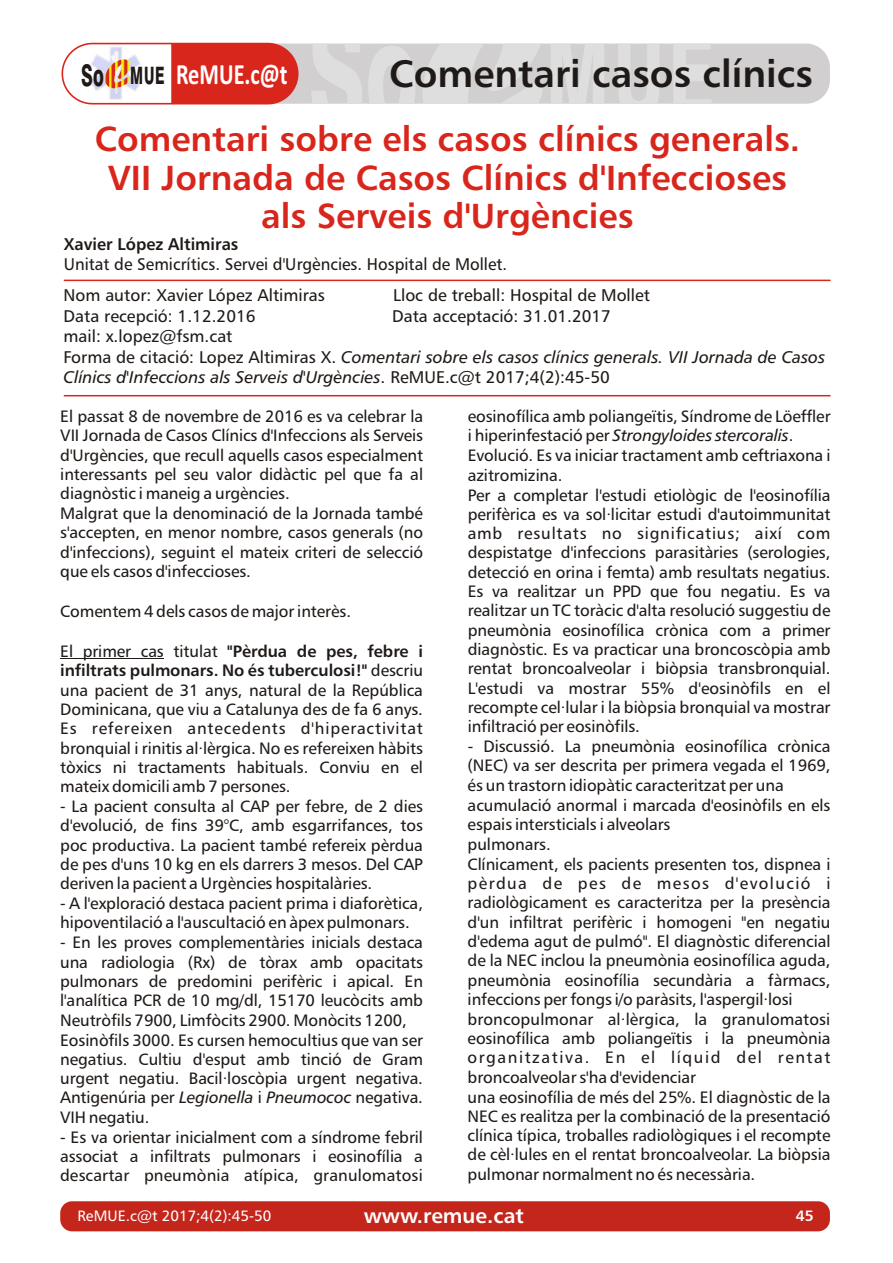
<style>
.page{position:relative;width:893px;height:1263px;background:#fff}
.page>*{position:absolute;margin:0;border:0;box-sizing:border-box;transform-origin:0 0}
.t1{font:38.25px "Humanist 777 BT Roman B,Bold";color:#1f1a17}
.t2{font:34.8px/38.7px "Humanist 777 BT Roman B,Bold";color:#d9261c;text-align:center}
.t3{font:700 29.55px "Calibri";color:#fff;scale:.76 1}
.t4{font:21px "Humanist 777 BT Roman B,Bold";color:#fff}
.t5{font:16.95px "Humanist 777 BT Roman B";color:#1f1a17}
.t6{font:16.95px/20.5px "Humanist 777 BT Roman B,Italic";color:#1f1a17}
.t7{font:16.95px "Humanist 777 BT Roman B,Bold";color:#1f1a17}
.t8{font:16.5px/19.4px "Humanist 777 BT Roman B";color:#1f1a17}
.t9{font:16.5px/19.5px "Humanist 777 BT Roman B,Bold";color:#1f1a17}
.t10{font:16.5px "Humanist 777 BT Roman B,Italic";letter-spacing:-.005em;color:#1f1a17}
.t11{font:15px "Humanist 777 BT Roman B";color:#fff}
.t12{font:15px "Humanist 777 BT Roman B,Bold";color:#fff}
.s1{font-family:"Swiss 721 BT";font-weight:800;font-size:29.85px;color:#1f1a17}
.s2{font-family:"Swiss 721 BT";font-weight:800;font-size:24px;color:#1f1a17}
.s3{font-family:"Humanist 777 BT Roman B"}
.s4{font-family:"Humanist 777 BT Roman B,Italic"}
</style>
<div class="page">
<div style="left:60px;top:1201px;width:770px;height:30px;background:#c4261c;border-radius:12px"></div>
<svg style="left:62px;top:43px;width:768px;height:61px;background:#dbbcba"></svg>
<hr style="left:60px;top:658px;width:104px;height:1px;background:#1f1a17">
<hr style="left:64px;top:280px;width:766px;height:1px;background:#d9261c">
<hr style="left:64px;top:395px;width:766px;height:1px;background:#d9261c">
<h3 class="t3" style="left:81px;top:62px;width:273px"><span class="s1">So</span> <span class="s2">MUE</span> ReMUE.c@t</h3>
<h1 class="t1" style="left:389px;top:58px;width:425px">Comentari casos clínics</h1>
<h2 class="t2" style="left:95px;top:123px;width:707px">Comentari sobre els casos clínics generals.<br>VII Jornada de Casos Clínics d'Infeccioses als Serveis d'Urgències</h2>
<p class="t7" style="left:64px;top:237px;width:176px">Xavier López Altimiras</p>
<p class="t5" style="left:64px;top:258px;width:445px">Unitat de Semicrítics. Servei d'Urgències. Hospital de Mollet.</p>
<p class="t5" style="left:64px;top:288px;width:263px">Nom autor: Xavier López Altimiras</p>
<p class="t5" style="left:393px;top:288px;width:258px">Lloc de treball: Hospital de Mollet</p>
<p class="t5" style="left:64px;top:309px;width:194px">Data recepció: 1.12.2016</p>
<p class="t5" style="left:392px;top:309px;width:220px">Data acceptació: 31.01.2017</p>
<p class="t5" style="left:64px;top:329px;width:170px">mail: x.lopez@fsm.cat</p>
<p class="t6" style="left:64px;top:348px;width:763px"><span class="s3">Forma de citació: Lopez Altimiras X.</span> Comentari sobre els casos clínics generals. VII Jornada de Casos<br>Clínics d'Infeccions als Serveis d'Urgències<span class="s3">. ReMUE.c@t 2017;4(2):45-50</span></p>
<p class="t8" style="left:60px;top:408px;width:364px">El passat 8 de novembre de 2016 es va celebrar la VII Jornada de Casos Clínics d'Infeccions als Serveis d'Urgències, que recull aquells casos especialment interessants pel seu valor didàctic pel que fa al diagnòstic i maneig a urgències.<br>Malgrat que la denominació de la Jornada també s'accepten, en menor nombre, casos generals (no d'infeccions), seguint el mateix criteri de selecció que els casos d'infeccioses.</p>
<p class="t8" style="left:60px;top:603px;width:292px">Comentem 4 dels casos de major interès.</p>
<p class="t9" style="left:60px;top:643px;width:364px"><span class="s3">El primer cas titulat</span> "Pèrdua de pes, febre i infiltrats pulmonars. No és tuberculosi!" <span class="s3">descriu</span></p>
<p class="t8" style="left:60px;top:682px;width:364px;text-align:justify">una pacient de 31 anys, natural de la República Dominicana, que viu a Catalunya des de fa 6 anys.<br>Es refereixen antecedents d'hiperactivitat bronquial i rinitis al·lèrgica. No es refereixen hàbits tòxics ni tractaments habituals. Conviu en el mateix domicili amb 7 persones.</p>
<p class="t8" style="left:60px;top:798px;width:364px;text-align:justify">- La pacient consulta al CAP per febre, de 2 dies d'evolució, de fins 39°C, amb esgarrifances, tos poc productiva. La pacient també refereix pèrdua de pes d'uns 10 kg en els darrers 3 mesos. Del CAP deriven la pacient a Urgències hospitalàries.</p>
<p class="t8" style="left:60px;top:895px;width:364px">- A l'exploració destaca pacient prima i diaforètica, hipoventilació a l'auscultació en àpex pulmonars.</p>
<p class="t8" style="left:60px;top:934px;width:364px">- En les proves complementàries inicials destaca una radiologia (Rx) de tòrax amb opacitats pulmonars de predomini perifèric i apical. En l'analítica PCR de 10 mg/dl, 15170 leucòcits amb Neutròfils 7900, Limfòcits 2900. Monòcits 1200, Eosinòfils 3000. Es cursen hemocultius que van ser negatius. Cultiu d'esput amb tinció de Gram urgent negatiu. Bacil·loscòpia urgent negativa.<br>Antigenúria per <span class="s4">Legionella</span> i <span class="s4">Pneumococ</span> negativa.<br>VIH negatiu.</p>
<p class="t8" style="left:60px;top:1129px;width:364px;text-align:justify">- Es va orientar inicialment com a síndrome febril associat a infiltrats pulmonars i eosinofília a descartar pneumònia atípica, granulomatosi</p>
<p class="t8" style="left:468px;top:408px;width:364px">eosinofílica amb poliangeïtis, Síndrome de Löeffler</p>
<p class="t10" style="left:468px;top:429px;width:327px"><span class="s3">i hiperinfestació per</span> Strongyloides stercoralis<span class="s3">.</span></p>
<p class="t8" style="left:468px;top:447px;width:364px">Evolució. Es va iniciar tractament amb ceftriaxona i azitromizina.<br>Per a completar l'estudi etiològic de l'eosinofília perifèrica es va sol·licitar estudi d'autoimmunitat amb resultats no significatius; així com despistatge d'infeccions parasitàries (serologies, detecció en orina i femta) amb resultats negatius.<br>Es va realitzar un PPD que fou negatiu. Es va realitzar un TC toràcic d'alta resolució suggestiu de pneumònia eosinofílica crònica com a primer diagnòstic. Es va practicar una broncoscòpia amb rentat broncoalveolar i biòpsia transbronquial.<br>L'estudi va mostrar 55% d'eosinòfils en el recompte cel·lular i la biòpsia bronquial va mostrar infiltració per eosinòfils.</p>
<p class="t8" style="left:468px;top:738px;width:364px">- Discussió. La pneumònia eosinofílica crònica (NEC) va ser descrita per primera vegada el 1969, és un trastorn idiopàtic caracteritzat per una acumulació anormal i marcada d'eosinòfils en els espais intersticials i alveolars<br>pulmonars.<br>Clínicament, els pacients presenten tos, dispnea i pèrdua de pes de mesos d'evolució i radiològicament es caracteritza per la presència d'un infiltrat perifèric i homogeni "en negatiu d'edema agut de pulmó". El diagnòstic diferencial de la NEC inclou la pneumònia eosinofílica aguda, pneumònia eosinofília secundària a fàrmacs, infeccions per fongs i/o paràsits, l'aspergil·losi broncopulmonar al·lèrgica, la granulomatosi eosinofílica amb poliangeïtis i la pneumònia organitzativa. En el líquid del rentat broncoalveolar s'ha d'evidenciar<br>una eosinofília de més del 25%. El diagnòstic de la NEC es realitza per la combinació de la presentació clínica típica, troballes radiològiques i el recompte de cèl·lules en el rentat broncoalveolar. La biòpsia pulmonar normalment no és necessària.</p>
<p class="t11" style="left:77px;top:1210px;width:195px">ReMUE.c@t 2017;4(2):45-50</p>
<p class="t4" style="left:364px;top:1207px;width:162px">www.remue.cat</p>
<p class="t12" style="left:796px;top:1210px;width:19px">45</p>
</div>
